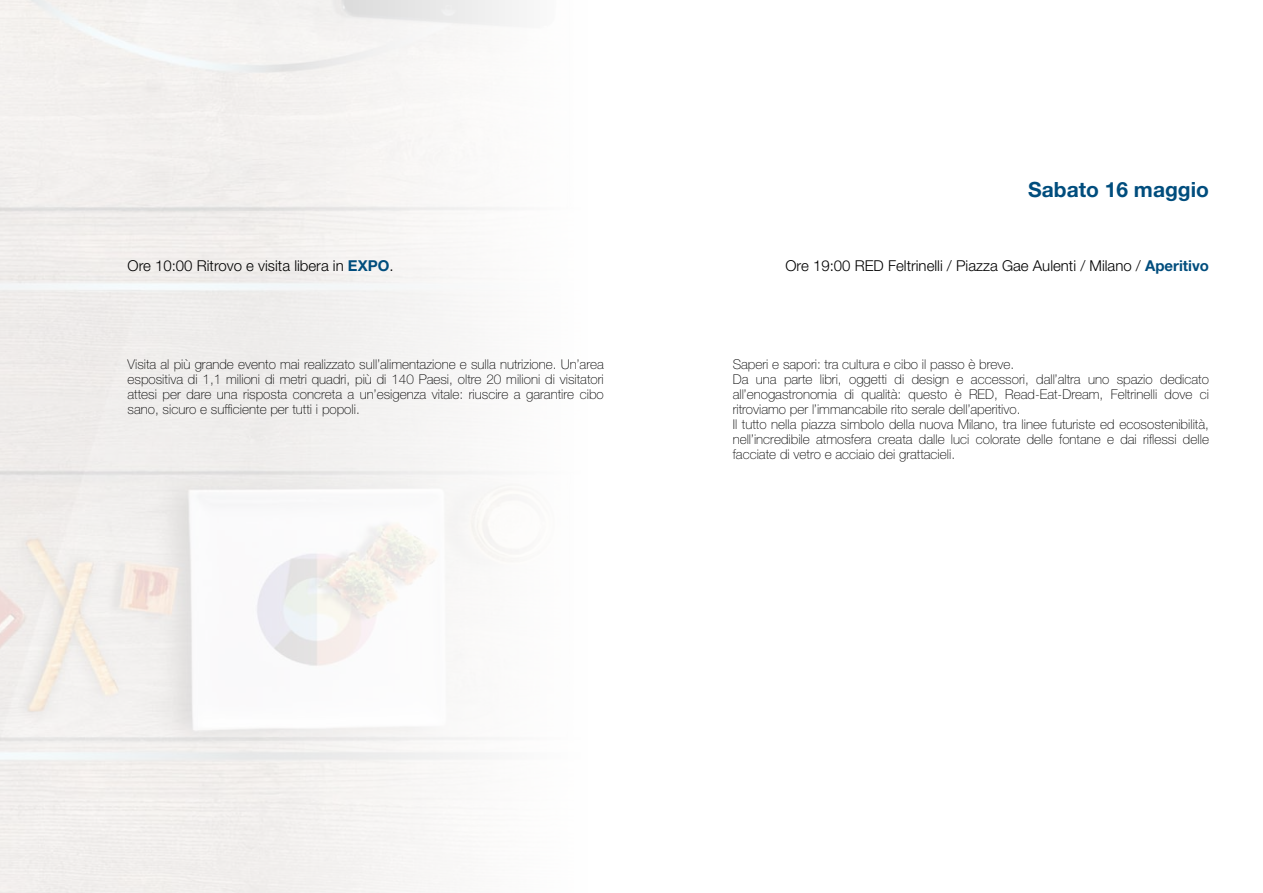
<style>
.page{position:relative;width:1263px;height:893px;background:#fff}
.page>*{position:absolute;margin:0;border:0;box-sizing:border-box;transform-origin:0 0}
.t1{font:700 21px "Helvetica Neue";color:#004d7d}
.t2{font:300 15px "Helvetica Neue";color:#000}
.t3{font:100 13.5px/15px "Helvetica Neue";color:#000}
.s1{font-weight:700;color:#004d7d}
</style>
<div class="page">
<p class="t2" style="left:128px;top:257px;width:267px">Ore 10:00 Ritrovo e visita libera in <span class="s1">EXPO</span>.</p>
<p class="t3" style="left:128px;top:357px;width:478px;text-align:justify">Visita al più grande evento mai realizzato sull’alimentazione e sulla nutrizione. Un’area espositiva di 1,1 milioni di metri quadri, più di 140 Paesi, oltre 20 milioni di visitatori attesi per dare una risposta concreta a un’esigenza vitale: riuscire a garantire cibo sano, sicuro e sufficiente per tutti i popoli.</p>
<h1 class="t1" style="left:1028px;top:176px;width:182px">Sabato 16 maggio</h1>
<p class="t2" style="left:785px;top:257px;width:425px">Ore 19:00 RED Feltrinelli / Piazza Gae Aulenti / Milano / <span class="s1">Aperitivo</span></p>
<p class="t3" style="left:733px;top:357px;width:478px">Saperi e sapori: tra cultura e cibo il passo è breve.<br>Da una parte libri, oggetti di design e accessori, dall’altra uno spazio dedicato all’enogastronomia di qualità: questo è RED, Read-Eat-Dream, Feltrinelli dove ci ritroviamo per l’immancabile rito serale dell’aperitivo.<br>Il tutto nella piazza simbolo della nuova Milano, tra linee futuriste ed ecosostenibilità, nell’incredibile atmosfera creata dalle luci colorate delle fontane e dai riflessi delle facciate di vetro e acciaio dei grattacieli.</p>
</div>
